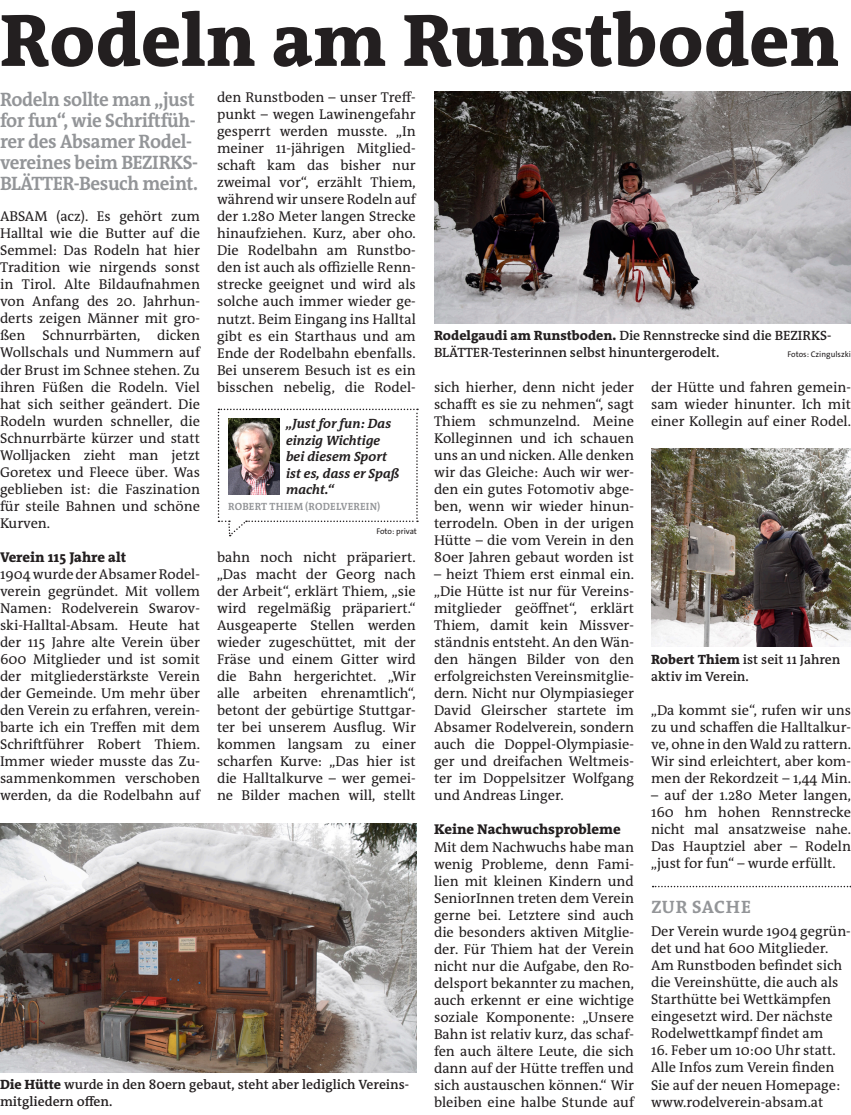
<style>
.page{position:relative;width:851px;height:1115px;background:#fff}
.page>*{position:absolute;margin:0;border:0;box-sizing:border-box;transform-origin:0 0}
.t1{font:800 75px "The RM Antiqua";color:#231f20}
.t2{font:700 19.5px/21px "The RM Antiqua";letter-spacing:-.02em;color:#939598;scale:.95 1}
.t3{font:700 18px "The RM Antiqua";letter-spacing:.035em;color:#939598}
.t4{font:14.25px/17px "The RM Antiqua";color:#231f20;text-align:justify}
.t5{font:800 14.25px "The RM Antiqua";color:#231f20}
.t6{font:600 13.5px/17px "The RM Antiqua";color:#231f20}
.t7{font:italic 700 13.5px/16.5px "The RM Antiqua";color:#231f20}
.t8{font:700 10.5px "The RM Antiqua";letter-spacing:.025em;color:#939598;scale:.95 1}
.t9{font:8.25px "The Sans Os F";color:#231f20}
.s1{font-weight:800}
</style>
<div class="page">
<svg style="left:218px;top:408px;width:200px;height:128px"></svg>
<img style="left:228px;top:418px;width:51px;height:76px">
<img style="left:651px;top:449px;width:199px;height:197px">
<img style="left:434px;top:91px;width:416px;height:232px">
<svg style="left:652px;top:885px;width:199px;height:2px"></svg>
<img style="left:0;top:823px;width:417px;height:248px">
<h1 class="t1" style="left:0;top:-8px;width:840px">Rodeln am Runstboden</h1>
<h2 class="t2" style="left:0;top:89px;width:210px">Rodeln sollte man „just for fun“, wie Schriftfüh&shy;rer des Absamer Rodel&shy;vereines beim BEZIRKS-<br>BLÄTTER-Besuch meint.</h2>
<p class="t4" style="left:0;top:208px;width:201px">ABSAM (acz). Es gehört zum Halltal wie die Butter auf die Semmel: Das Rodeln hat hier Tradition wie nirgends sonst in Tirol. Alte Bildaufnahmen von Anfang des 20. Jahrhun&shy;derts zeigen Männer mit gro&shy;ßen Schnurrbärten, dicken Wollschals und Nummern auf der Brust im Schnee stehen. Zu ihren Füßen die Rodeln. Viel hat sich seither geändert. Die Rodeln wurden schneller, die Schnurrbärte kürzer und statt Wolljacken zieht man jetzt Goretex und Fleece über. Was geblieben ist: die Faszination für steile Bahnen und schöne Kurven.</p>
<p class="t5" style="left:0;top:547px;width:128px">Verein 115 Jahre alt</p>
<p class="t4" style="left:0;top:565px;width:201px">1904 wurde der Absamer Rodel&shy;verein gegründet. Mit vollem Namen: Rodelverein Swarov&shy;ski-Halltal-Absam. Heute hat der 115 Jahre alte Verein über 600 Mitglieder und ist somit der mitgliederstärkste Verein der Gemeinde. Um mehr über den Verein zu erfahren, verein&shy;barte ich ein Treffen mit dem Schriftführer Robert Thiem.<br>Immer wieder musste das Zu&shy;sammenkommen verschoben werden, da die Rodelbahn auf</p>
<p class="t4" style="left:217px;top:89px;width:200px">den Runstboden – unser Treff&shy;punkt – wegen Lawinengefahr gesperrt werden musste. „In meiner 11-jährigen Mitglied&shy;schaft kam das bisher nur zweimal vor“, erzählt Thiem, während wir unsere Rodeln auf der 1.280 Meter langen Strecke hinaufziehen. Kurz, aber oho.<br>Die Rodelbahn am Runstbo&shy;den ist auch als offizielle Renn&shy;strecke geeignet und wird als solche auch immer wieder ge&shy;nutzt. Beim Eingang ins Halltal gibt es ein Starthaus und am Ende der Rodelbahn ebenfalls.<br>Bei unserem Besuch ist es ein bisschen nebelig, die Rodel-</p>
<p class="t7" style="left:286px;top:415px;width:115px">„Just for fun: Das einzig Wichtige bei diesem Sport ist es, dass er Spaß macht.“</p>
<p class="t8" style="left:228px;top:500px;width:162px">ROBERT THIEM (RODELVEREIN)</p>
<p class="t9" style="left:376px;top:525px;width:42px">Foto: privat</p>
<p class="t4" style="left:217px;top:548px;width:200px">bahn noch nicht präpariert. „Das macht der Georg nach der Arbeit“, erklärt Thiem, „sie wird regelmäßig präpariert.“ Ausgeaperte Stellen werden wieder zugeschüttet, mit der Fräse und einem Gitter wird die Bahn hergerichtet. „Wir alle arbeiten ehrenamtlich“, betont der gebürtige Stuttgar&shy;ter bei unserem Ausflug. Wir kommen langsam zu einer scharfen Kurve: „Das hier ist die Halltalkurve – wer gemei&shy;ne Bilder machen will, stellt</p>
<p class="t6" style="left:0;top:1076px;width:410px"><span class="s1">Die Hütte</span> wurde in den 80ern gebaut, steht aber lediglich Vereins&shy;mitgliedern offen.</p>
<p class="t6" style="left:434px;top:327px;width:399px"><span class="s1">Rodelgaudi am Runstboden.</span> Die Rennstrecke sind die BEZIRKS-<br>BLÄTTER-Testerinnen selbst hinuntergerodelt.</p>
<p class="t9" style="left:787px;top:349px;width:65px">Fotos: Czingulszki</p>
<p class="t4" style="left:434px;top:378px;width:201px">sich hierher, denn nicht jeder schafft es sie zu nehmen“, sagt Thiem schmunzelnd. Meine Kolleginnen und ich schauen uns an und nicken. Alle denken wir das Gleiche: Auch wir wer&shy;den ein gutes Fotomotiv abge&shy;ben, wenn wir wieder hinun&shy;terrodeln. Oben in der urigen Hütte – die vom Verein in den 80er Jahren gebaut worden ist</p>
<p class="t4" style="left:434px;top:565px;width:201px">– heizt Thiem erst einmal ein. „Die Hütte ist nur für Vereins&shy;mitglieder geöffnet“, erklärt Thiem, damit kein Missver&shy;ständnis entsteht. An den Wän&shy;den hängen Bilder von den erfolgreichsten Vereinsmitglie&shy;dern. Nicht nur Olympiasieger David Gleirscher startete im Absamer Rodelverein, sondern auch die Doppel-Olympiasie&shy;ger und dreifachen Weltmeis&shy;ter im Doppelsitzer Wolfgang und Andreas Linger.</p>
<p class="t5" style="left:434px;top:820px;width:188px">Keine Nachwuchsprobleme</p>
<p class="t4" style="left:434px;top:838px;width:201px">Mit dem Nachwuchs habe man wenig Probleme, denn Fami&shy;lien mit kleinen Kindern und SeniorInnen treten dem Verein gerne bei. Letztere sind auch die besonders aktiven Mitglie&shy;der. Für Thiem hat der Verein nicht nur die Aufgabe, den Ro&shy;delsport bekannter zu machen, auch erkennt er eine wichtige soziale Komponente: „Unsere Bahn ist relativ kurz, das schaf&shy;fen auch ältere Leute, die sich dann auf der Hütte treffen und sich austauschen können.“ Wir bleiben eine halbe Stunde auf</p>
<p class="t4" style="left:651px;top:379px;width:201px">der Hütte und fahren gemein&shy;sam wieder hinunter. Ich mit einer Kollegin auf einer Rodel.</p>
<p class="t6" style="left:651px;top:650px;width:191px"><span class="s1">Robert Thiem</span> ist seit 11 Jahren aktiv im Verein.</p>
<p class="t4" style="left:651px;top:701px;width:201px">„Da kommt sie“, rufen wir uns zu und schaffen die Halltalkur&shy;ve, ohne in den Wald zu rattern.<br>Wir sind erleichtert, aber kom&shy;men der Rekordzeit – 1,44 Min.</p>
<p class="t4" style="left:651px;top:786px;width:201px">– auf der 1.280 Meter langen, 160 hm hohen Rennstrecke nicht mal ansatzweise nahe.<br>Das Hauptziel aber – Rodeln „just for fun“ – wurde erfüllt.</p>
<p class="t3" style="left:651px;top:894px;width:101px">ZUR SACHE</p>
<p class="t4" style="left:651px;top:922px;width:201px;text-align:left">Der Verein wurde 1904 gegrün&shy;det und hat 600 Mitglieder.<br>Am Runstboden befindet sich die Vereinshütte, die auch als<br>Starthütte bei Wettkämpfen eingesetzt wird. Der nächste<br>Rodelwettkampf findet am</p>
<p class="t4" style="left:651px;top:1041px;width:191px;text-align:left">16. Feber um 10:00 Uhr statt.<br>Alle Infos zum Verein finden<br>Sie auf der neuen Homepage: www.rodelverein-absam.at</p>
</div>
